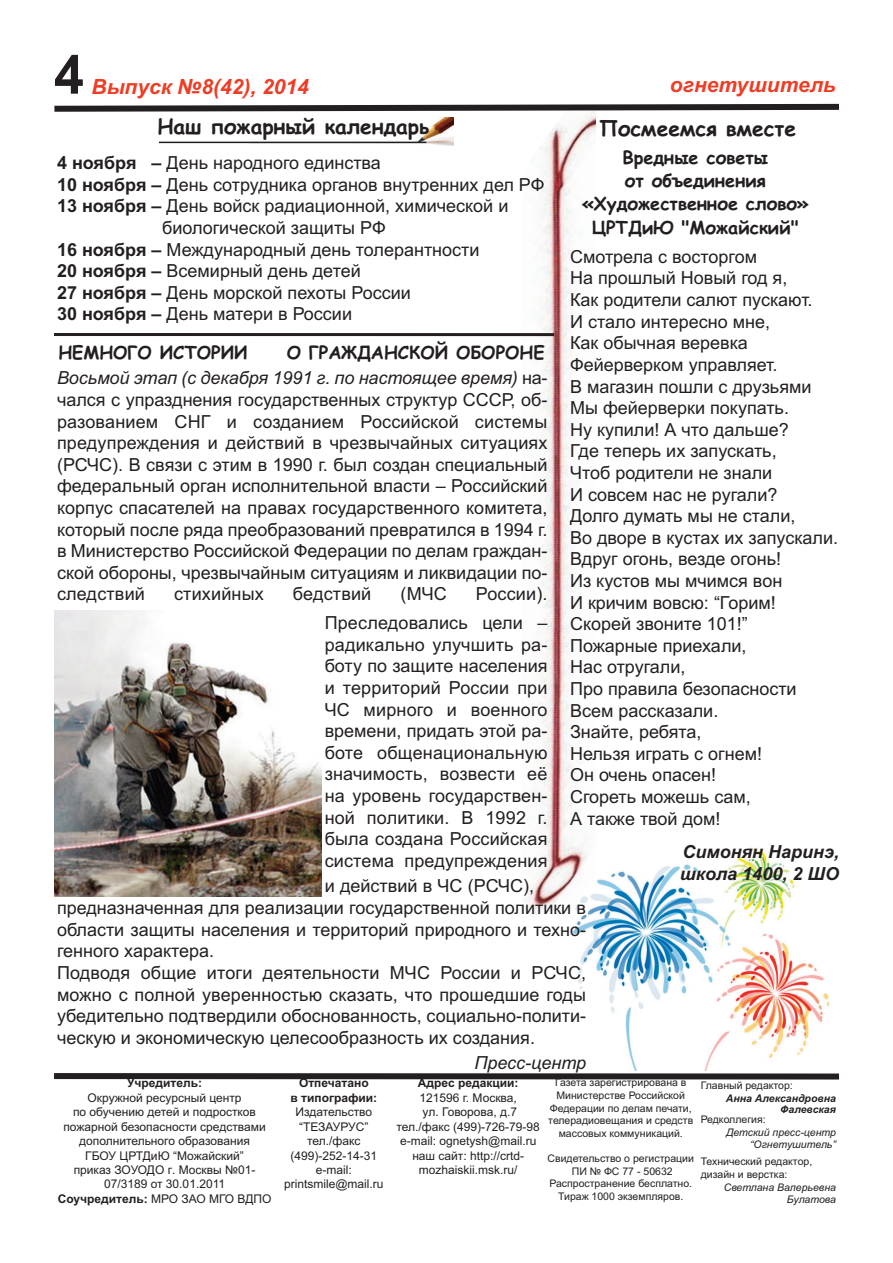
<style>
.page{position:relative;width:893px;height:1263px;background:#fff}
.page>*{position:absolute;margin:0;border:0;box-sizing:border-box;transform-origin:0 0}
.t1{font:700 54px "Arial";color:#231f20}
.t2{font:700 21px "Comic Sans MS";color:#231f20}
.t3{font:italic 700 21px "Arial";color:#ef3c25}
.t4{font:18px/21.6px "Arial";color:#231f20}
.t5{font:700 18px/23.2px "Comic Sans MS";color:#231f20;text-align:center}
.t6{font:italic 700 18px/21.6px "Arial";color:#231f20}
.t7{font:italic 18px "Arial";color:#231f20}
.t8{font:12px/14.4px "Arial";color:#231f20;text-align:center}
.t9{font:700 12px/14.4px "Arial";color:#231f20;text-align:center}
.t10{font:10.5px/12.6px "Arial";color:#231f20;text-align:center}
.t11{font:italic 10.5px/12.6px "Arial";color:#231f20;text-align:right}
.t12{font:italic 700 10.5px/10.5px "Arial";color:#231f20;text-align:right}
.s1{font-weight:700}
.s2{font-style:italic}
</style>
<div class="page">
<img style="left:573px;top:847px;width:257px;height:223px">
<img style="left:523px;top:115px;width:72px;height:799px">
<img style="left:249px;top:118px;width:205px;height:27px">
<svg style="left:54px;top:103px;width:785px;height:12px"></svg>
<hr style="left:159px;top:142px;width:267px;height:1px;background:#231f20">
<hr style="left:54px;top:333px;width:500px;height:3px;background:#231f20">
<svg style="left:54px;top:1070px;width:786px;height:10px"></svg>
<img style="left:54px;top:610px;width:268px;height:286px">
<h1 class="t1" style="left:54px;top:43px;width:32px">4</h1>
<p class="t3" style="left:92px;top:74px;width:219px">Выпуск №8(42), 2014</p>
<p class="t3" style="left:670px;top:73px;width:167px">огнетушитель</p>
<p class="t2" style="left:157px;top:114px;width:273px">Наш пожарный календарь</p>
<p class="t2" style="left:599px;top:117px;width:199px">Посмеемся вместе</p>
<p class="t4" style="left:57px;top:152px;width:325px"><span class="s1">4 ноября –</span> День народного единства</p>
<p class="t4" style="left:57px;top:174px;width:489px"><span class="s1">10 ноября –</span> День сотрудника органов внутренних дел РФ</p>
<p class="t4" style="left:57px;top:195px;width:453px"><span class="s1">13 ноября –</span> День войск радиационной, химической и</p>
<p class="t4" style="left:162px;top:217px;width:225px">биологической защиты РФ</p>
<p class="t4" style="left:57px;top:238px;width:424px"><span class="s1">16 ноября –</span> Международный день толерантности</p>
<p class="t4" style="left:57px;top:260px;width:305px"><span class="s1">20 ноября –</span> Всемирный день детей</p>
<p class="t4" style="left:57px;top:282px;width:355px"><span class="s1">27 ноября –</span> День морской пехоты России</p>
<p class="t4" style="left:57px;top:303px;width:297px"><span class="s1">30 ноября –</span> День матери в России</p>
<p class="t5" style="left:59px;top:341px;width:191px">НЕМНОГО ИСТОРИИ</p>
<p class="t5" style="left:287px;top:341px;width:259px">О ГРАЖДАНСКОЙ ОБОРОНЕ</p>
<p class="t4" style="left:57px;top:367px;width:492px;text-align:justify"><span class="s2">Восьмой этап (с декабря 1991 г. по настоящее время)</span> на&shy;чался с упразднения государственных структур СССР, об&shy;разованием СНГ и созданием Российской системы предупреждения и действий в чрезвычайных ситуациях (РСЧС). В связи с этим в 1990 г. был создан специальный федеральный орган исполнительной власти – Российский корпус спасателей на правах государственного комитета, который после ряда преобразований превратился в 1994 г. в Министерство Российской Федерации по делам граждан&shy;ской обороны, чрезвычайным ситуациям и ликвидации по&shy;следствий</p>
<p class="t4" style="left:174px;top:583px;width:91px">стихийных</p>
<p class="t4" style="left:293px;top:583px;width:80px">бедствий</p>
<p class="t4" style="left:400px;top:583px;width:48px">(МЧС</p>
<p class="t4" style="left:476px;top:583px;width:73px">России).</p>
<p class="t4" style="left:325px;top:612px;width:224px;text-align:justify">Преследовались цели – радикально улучшить ра&shy;боту по защите населения и территорий России при ЧС мирного и военного времени, придать этой ра&shy;боте общенациональную значимость, возвести её на уровень государствен&shy;ной политики. В 1992 г. была создана Российская система предупреждения</p>
<p class="t4" style="left:325px;top:874px;width:211px">и действий в ЧС (РСЧС),</p>
<p class="t5" style="left:582px;top:146px;width:228px">Вредные советы<br>от объединения «Художественное слово»<br>ЦРТДиЮ "Можайский"</p>
<p class="t4" style="left:570px;top:246px;width:270px">Смотрела с восторгом<br>На прошлый Новый год я,<br>Как родители салют пускают.<br>И стало интересно мне,<br>Как обычная веревка<br>Фейерверком управляет.<br>В магазин пошли с друзьями<br>Мы фейерверки покупать.<br>Ну купили! А что дальше?<br>Где теперь их запускать,<br>Чтоб родители не знали<br>И совсем нас не ругали?<br>Долго думать мы не стали,<br>Во дворе в кустах их запускали.<br>Вдруг огонь, везде огонь!<br>Из кустов мы мчимся вон<br>И кричим вовсю: “Горим!<br>Скорей звоните 101!”<br>Пожарные приехали,<br>Нас отругали,<br>Про правила безопасности<br>Всем рассказали.<br>Знайте, ребята,<br>Нельзя играть с огнем!<br>Он очень опасен!<br>Сгореть можешь сам,<br>А также твой дом!</p>
<p class="t6" style="left:680px;top:841px;width:161px">Симонян Наринэ, школа 1400, 2 ШО</p>
<p class="t4" style="left:57px;top:897px;width:531px">предназначенная для реализации государственной политики в области защиты населения и территорий природного и техно&shy;генного характера.<br>Подводя общие итоги деятельности МЧС России и РСЧС, можно с полной уверенностью сказать, что прошедшие годы убедительно подтвердили обоснованность, социально-полити&shy;ческую и экономическую целесообразность их создания.</p>
<p class="t9" style="left:127px;top:1076px;width:76px">Учредитель:</p>
<p class="t8" style="left:58px;top:1090px;width:215px">Окружной ресурсный центр<br>по обучению детей и подростков пожарной безопасности средствами дополнительного образования<br>ГБОУ ЦРТДиЮ “Можайский”<br>приказ ЗОУОДО г. Москвы №01-<br>07/3189 от 30.01.2011<br><span class="s1">Соучредитель:</span> МРО ЗАО МГО ВДПО</p>
<p class="t9" style="left:290px;top:1076px;width:88px">Отпечатано<br>в типографии:</p>
<p class="t8" style="left:284px;top:1105px;width:101px">Издательство “ТЕЗАУРУС” тел./факс (499)-252-14-31 e-mail: printsmile@mail.ru</p>
<p class="t7" style="left:474px;top:1052px;width:113px">Пресс-центр</p>
<p class="t9" style="left:418px;top:1076px;width:102px">Адрес редакции:</p>
<p class="t8" style="left:397px;top:1090px;width:145px">121596 г. Москва,<br>ул. Говорова, д.7 тел./факс (499)-726-79-98 e-mail: ognetysh@mail.ru наш сайт: http://crtd&shy;mozhaiskii.msk.ru/</p>
<p class="t10" style="left:548px;top:1076px;width:146px">Газета зарегистрирована в<br>Министерстве Российской<br>Федерации по делам печати, телерадиовещания и средств массовых коммуникаций.</p>
<p class="t10" style="left:548px;top:1152px;width:148px">Свидетельство о регистрации<br>ПИ № ФС 77 - 50632<br>Распространение бесплатно.<br>Тираж 1000 экземпляров.</p>
<p class="t10" style="left:701px;top:1079px;width:94px">Главный редактор:</p>
<p class="t12" style="left:726px;top:1093px;width:112px">Анна Александровна<br>Фалевская</p>
<p class="t10" style="left:701px;top:1113px;width:66px">Редколлегия:</p>
<p class="t11" style="left:726px;top:1126px;width:111px">Детский пресс-центр “Огнетушитель”</p>
<p class="t10" style="left:701px;top:1155px;width:113px;text-align:left">Технический редактор, дизайн и верстка:</p>
<p class="t11" style="left:724px;top:1180px;width:114px">Светлана Валерьевна<br>Булатова</p>
</div>
